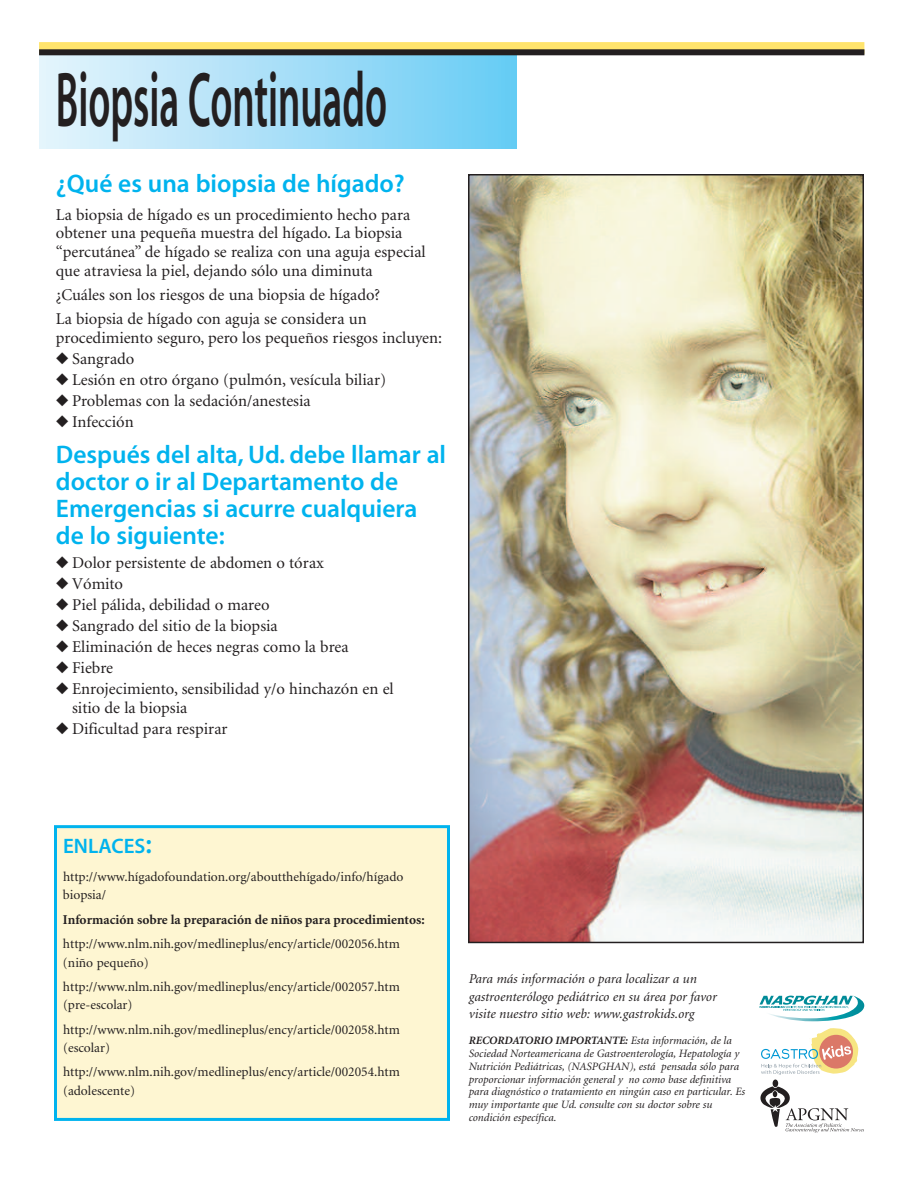
<style>
.page{position:relative;width:918px;height:1188px;background:#fff}
.page>*{position:absolute;margin:0;border:0;box-sizing:border-box;transform-origin:0 0}
.t1{font:78px "Myriad MM 565 wt 600 wd";color:#231f20;scale:.5 1}
.t2{font:25.5px/27px "Myriad MM 565 wt 600 wd";color:#00b3ee}
.t3{font:21px "Myriad MM 565 wt 600 wd";color:#00b3ee}
.t4{font:16.5px/18.8px "Minion";color:#231f20}
.t5{font:13.5px/18.8px "Minion";color:#231f20}
.t6{font:italic 13.5px/17.2px "Minion";color:#231f20}
.t7{font:700 13.5px "Minion";color:#231f20}
.t8{font:italic 11.25px/12.8px "Minion";color:#231f20}
.s1{font-size:27px}
.s2{font-weight:700}
</style>
<div class="page">
<div style="left:40px;top:46px;width:476px;height:102px;background:linear-gradient(to right,#e6f4fc,#68ccf5)"></div>
<div style="left:39px;top:42px;width:825px;height:12px;background:#ffe46c"></div>
<div style="left:39px;top:49px;width:825px;height:6px;background:#231f20"></div>
<svg style="left:760px;top:1028px;width:104px;height:104px"></svg>
<svg style="left:760px;top:996px;width:104px;height:25px"></svg>
<div style="left:57px;top:828px;width:390px;height:290px;background:#fef6d2"></div>
<div style="left:54px;top:825px;width:396px;height:296px;border:3px solid #00b3ee"></div>
<img style="left:471px;top:177px;width:390px;height:763px">
<div style="left:468px;top:174px;width:396px;height:769px;border:2px solid #231f20"></div>
<h1 class="t1" style="left:56px;top:71px;width:664px">Biopsia Continuado</h1>
<h2 class="t2" style="left:56px;top:172px;width:350px">¿Qué es una biopsia de hígado?</h2>
<p class="t4" style="left:56px;top:206px;width:371px">La biopsia de hígado es un procedimiento hecho para obtener una pequeña muestra del hígado. La biopsia “percutánea” de hígado se realiza con una aguja especial que atraviesa la piel, dejando sólo una diminuta</p>
<p class="t4" style="left:56px;top:284px;width:326px;line-height:24.2px">¿Cuáles son los riesgos de una biopsia de hígado?<br>La biopsia de hígado con aguja se considera un</p>
<p class="t4" style="left:56px;top:330px;width:388px">procedimiento seguro, pero los pequeños riesgos incluyen:</p>
<p class="t4" style="left:56px;top:351px;width:80px">◆ Sangrado</p>
<p class="t4" style="left:56px;top:371px;width:332px">◆ Lesión en otro órgano (pulmón, vesícula biliar)</p>
<p class="t4" style="left:56px;top:392px;width:256px">◆ Problemas con la sedación/anestesia</p>
<p class="t4" style="left:56px;top:413px;width:79px">◆ Infección</p>
<h2 class="t2" style="left:56px;top:444px;width:392px">Después del alta, Ud. debe llamar al doctor o ir al Departamento de<br>Emergencias si acurre cualquiera de lo siguiente:</h2>
<p class="t4" style="left:56px;top:555px;width:270px">◆ Dolor persistente de abdomen o tórax</p>
<p class="t4" style="left:56px;top:576px;width:69px">◆ Vómito</p>
<p class="t4" style="left:56px;top:597px;width:215px">◆ Piel pálida, debilidad o mareo</p>
<p class="t4" style="left:56px;top:618px;width:223px">◆ Sangrado del sitio de la biopsia</p>
<p class="t4" style="left:56px;top:639px;width:294px">◆ Eliminación de heces negras como la brea</p>
<p class="t4" style="left:56px;top:660px;width:59px">◆ Fiebre</p>
<p class="t4" style="left:72px;top:681px;width:323px;text-indent:-16px">◆ Enrojecimiento, sensibilidad y/o hinchazón en el sitio de la biopsia</p>
<p class="t4" style="left:56px;top:720px;width:173px">◆ Dificultad para respirar</p>
<p class="t3" style="left:63px;top:838px;width:90px">ENLACES<span class="s1">:</span></p>
<p class="t5" style="left:63px;top:868px;width:342px">http://www.hígadofoundation.org/aboutthehígado/info/hígado biopsia/</p>
<p class="t7" style="left:63px;top:914px;width:363px">Información sobre la preparación de niños para procedimientos:</p>
<p class="t5" style="left:63px;top:935px;width:338px">http://www.nlm.nih.gov/medlineplus/ency/article/002056.htm (niño pequeño)</p>
<p class="t5" style="left:63px;top:978px;width:338px">http://www.nlm.nih.gov/medlineplus/ency/article/002057.htm (pre-escolar)</p>
<p class="t5" style="left:63px;top:1021px;width:338px">http://www.nlm.nih.gov/medlineplus/ency/article/002058.htm (escolar)</p>
<p class="t5" style="left:63px;top:1064px;width:338px">http://www.nlm.nih.gov/medlineplus/ency/article/002054.htm (adolescente)</p>
<p class="t6" style="left:468px;top:972px;width:250px">Para más información o para localizar a un gastroenterólogo pediátrico en su área por favor visite nuestro sitio web: www.gastrokids.org</p>
<p class="t8" style="left:468px;top:1035px;width:278px"><span class="s2">RECORDATORIO IMPORTANTE:</span> Esta información, de la Sociedad Norteamericana de Gastroenterología, Hepatología y Nutrición Pediátricas, (NASPGHAN), está pensada sólo para proporcionar información general y no como base definitiva para diagnóstico o tratamiento en ningún caso en particular. Es muy importante que Ud. consulte con su doctor sobre su condición específica.</p>
</div>
